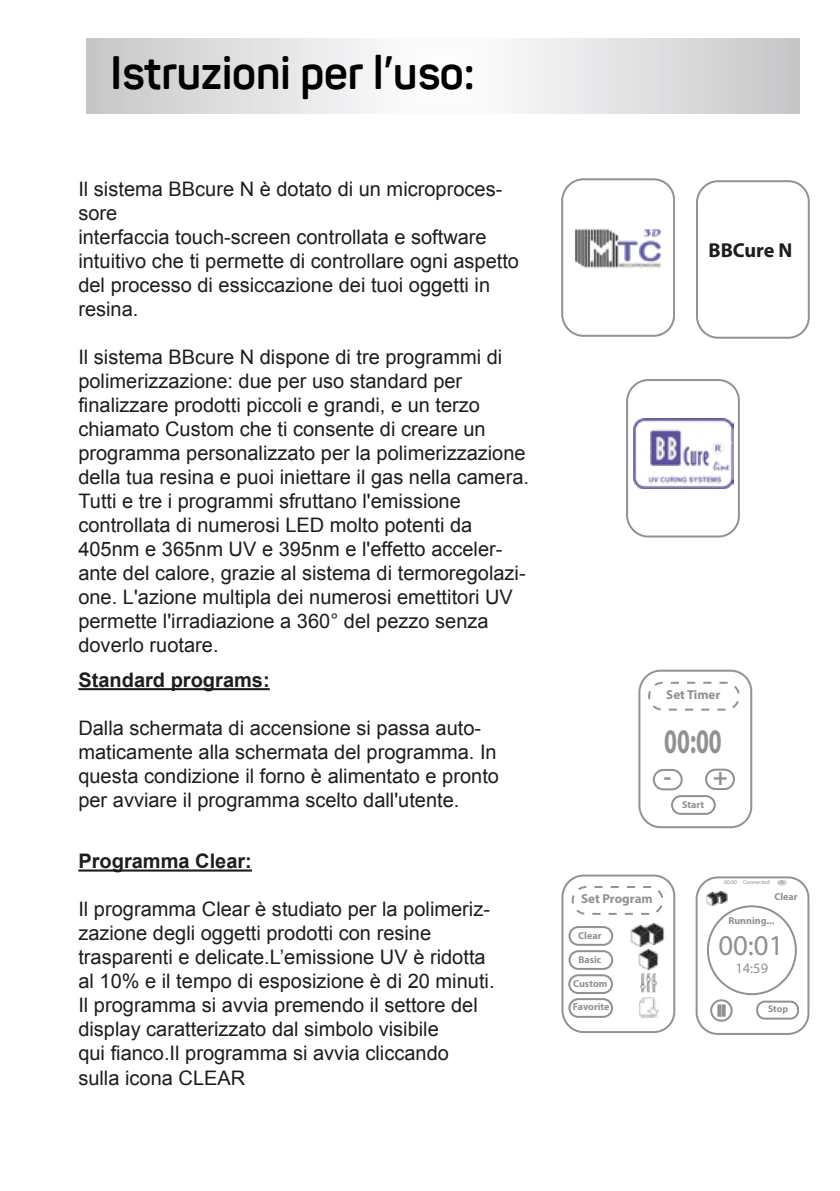
<style>
.page{position:relative;width:840px;height:1191px;background:#fff}
.page>*{position:absolute;margin:0;border:0;box-sizing:border-box;transform-origin:0 0}
.t1{font:700 46.2px "Panton";color:#000;scale:.95 1}
.t2{font:700 34.6px "Myriad Pro";color:#919191;scale:.67 1}
.t3{font:28.8px "Myriad Pro";color:#919191}
.t4{font:700 24.6px "Myriad Pro";color:#919191}
.t5{font:700 20.2px "Myriad Pro";color:#1d1d1b}
.t6{font:20px/24px "Arial";color:#1d1d1b}
.t7{font:700 20px "Arial";color:#1d1d1b}
.t8{font:14.4px "Myriad Pro";color:#919191}
.t9{font:700 13px "Myriad Pro";color:#919191}
.t10{font:700 10px "Myriad Pro";color:#919191}
.t11{font:700 9.6px "Myriad Pro";color:#919191}
.t12{font:5.8px "Myriad Pro";color:#919191}
</style>
<div class="page">
<hr style="left:78px;top:688px;width:191px;height:2px;background:#1d1d1b">
<hr style="left:78px;top:869px;width:174px;height:2px;background:#1d1d1b">
<div style="left:561px;top:874px;width:113px;height:158px;border:2px solid #929292;border-radius:21px"></div>
<div style="left:571px;top:886px;width:92px;height:29px;border:2px dashed #929292;border-radius:13px"></div>
<div style="left:568px;top:926px;width:45px;height:19px;border:2px solid #919191;border-radius:9px"></div>
<div style="left:568px;top:950px;width:45px;height:20px;border:2px solid #919191;border-radius:9px"></div>
<div style="left:568px;top:974px;width:44px;height:20px;border:2px solid #919191;border-radius:9px"></div>
<div style="left:568px;top:998px;width:44px;height:19px;border:2px solid #919191;border-radius:9px"></div>
<img style="left:638px;top:949px;width:20px;height:21px">
<img style="left:646px;top:923px;width:18px;height:21px">
<img style="left:630px;top:926px;width:20px;height:20px">
<img style="left:640px;top:973px;width:16px;height:20px">
<img style="left:639px;top:997px;width:20px;height:21px">
<div style="left:695px;top:876px;width:113px;height:158px;border:2px solid #929292;border-radius:21px"></div>
<div style="left:755px;top:1000px;width:43px;height:19px;border:2px solid #919191;border-radius:8px"></div>
<svg style="left:706px;top:891px;width:20px;height:14px"></svg>
<div style="left:709px;top:999px;width:23px;height:22px;border:2px solid #919191;border-radius:50%"></div>
<svg style="left:717px;top:1004px;width:4px;height:12px"></svg>
<svg style="left:721px;top:1004px;width:4px;height:12px"></svg>
<div style="left:706px;top:905px;width:90px;height:90px;border:2px solid #919191;border-radius:50%"></div>
<svg style="left:777px;top:880px;width:8px;height:5px"></svg>
<svg style="left:86px;top:38px;width:712px;height:75px"></svg>
<div style="left:561px;top:178px;width:113px;height:158px;border:2px solid #929292;border-radius:21px"></div>
<img style="left:575px;top:229px;width:86px;height:40px">
<div style="left:695px;top:180px;width:114px;height:158px;border:2px solid #929292;border-radius:21px"></div>
<div style="left:626px;top:379px;width:113px;height:158px;border:2px solid #929292;border-radius:21px"></div>
<img style="left:633px;top:419px;width:100px;height:69px">
<div style="left:638px;top:670px;width:113px;height:158px;border:2px solid #929292;border-radius:21px"></div>
<div style="left:647px;top:682px;width:92px;height:28px;border:2px dashed #929292;border-radius:13px"></div>
<div style="left:670px;top:795px;width:45px;height:20px;border:2px solid #919191;border-radius:9px"></div>
<div style="left:704px;top:768px;width:30px;height:22px;border:2px solid #919191;border-radius:10px"></div>
<div style="left:652px;top:769px;width:30px;height:21px;border:2px solid #919191;border-radius:10px"></div>
<h1 class="t1" style="left:110px;top:44px;width:385px">Istruzioni per l’uso:</h1>
<p class="t6" style="left:78px;top:177px;width:442px">Il sistema BBcure N è dotato di un microproces&shy;sore<br>interfaccia touch-screen controllata e software intuitivo che ti permette di controllare ogni aspetto del processo di essiccazione dei tuoi oggetti in resina.</p>
<p class="t6" style="left:78px;top:345px;width:452px">Il sistema BBcure N dispone di tre programmi di polimerizzazione: due per uso standard per finalizzare prodotti piccoli e grandi, e un terzo chiamato Custom che ti consente di creare un programma personalizzato per la polimerizzazione della tua resina e puoi iniettare il gas nella camera.<br>Tutti e tre i programmi sfruttano l'emissione controllata di numerosi LED molto potenti da 405nm e 365nm UV e 395nm e l'effetto acceler&shy;ante del calore, grazie al sistema di termoregolazi&shy;one. L'azione multipla dei numerosi emettitori UV permette l'irradiazione a 360° del pezzo senza doverlo ruotare.</p>
<p class="t7" style="left:78px;top:667px;width:193px">Standard programs:</p>
<p class="t6" style="left:78px;top:716px;width:422px">Dalla schermata di accensione si passa auto&shy;maticamente alla schermata del programma. In questa condizione il forno è alimentato e pronto per avviare il programma scelto dall'utente.</p>
<p class="t7" style="left:78px;top:848px;width:175px">Programma Clear:</p>
<p class="t6" style="left:78px;top:897px;width:417px">Il programma Clear è studiato per la polimeriz&shy;zazione degli oggetti prodotti con resine trasparenti e delicate.L’emissione UV è ridotta al 10% e il tempo di esposizione è di 20 minuti.<br>Il programma si avvia premendo il settore del display caratterizzato dal simbolo visibile<br>qui fianco.Il programma si avvia cliccando sulla icona CLEAR</p>
<p class="t5" style="left:708px;top:237px;width:85px">BBCure N</p>
<p class="t9" style="left:666px;top:686px;width:56px">Set Timer</p>
<h2 class="t2" style="left:663px;top:719px;width:87px">00:00</h2>
<p class="t4" style="left:663px;top:761px;width:66px">- +</p>
<p class="t10" style="left:681px;top:798px;width:24px">Start</p>
<p class="t9" style="left:581px;top:890px;width:73px">Set Program</p>
<p class="t10" style="left:578px;top:929px;width:25px">Clear</p>
<p class="t10" style="left:578px;top:953px;width:25px">Basic</p>
<p class="t10" style="left:573px;top:976px;width:36px">Custom</p>
<p class="t10" style="left:572px;top:1000px;width:38px">Favorite</p>
<p class="t12" style="left:723px;top:879px;width:47px">00:00 Connected</p>
<p class="t10" style="left:774px;top:890px;width:25px">Clear</p>
<p class="t10" style="left:728px;top:914px;width:47px">Running...</p>
<h3 class="t3" style="left:718px;top:928px;width:67px">00:01</h3>
<p class="t8" style="left:735px;top:959px;width:34px">14:59</p>
<p class="t11" style="left:767px;top:1003px;width:22px">Stop</p>
</div>
